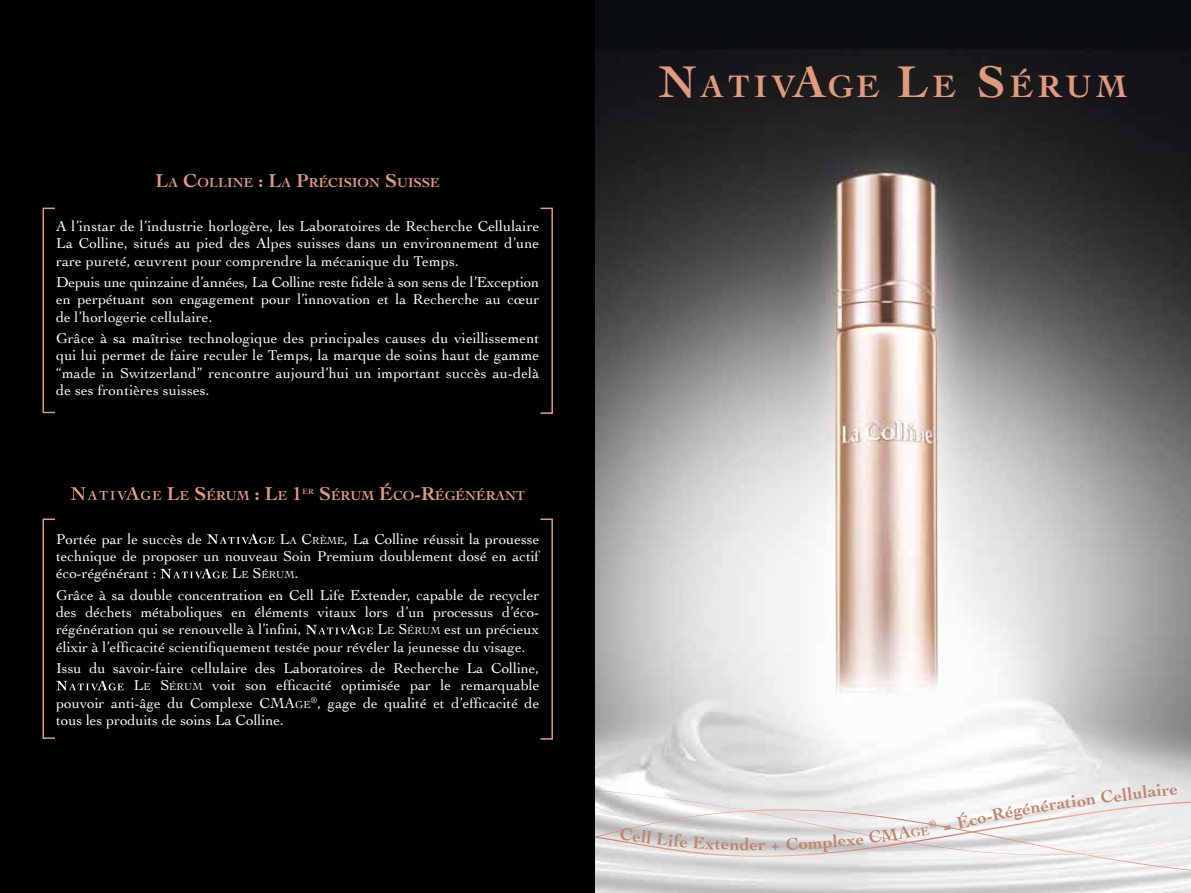
<style>
.page{position:relative;width:1191px;height:893px;background:#fff}
.page>*{position:absolute;margin:0;border:0;box-sizing:border-box;transform-origin:0 0}
.t1{font:700 32.55px "Cochin";letter-spacing:.145em;color:#e29a7e}
.t2{font:700 17.7px "Cochin";color:#c0836c}
.t3{font:15px/17.2px "Cochin";color:#fff;text-align:justify}
.t4{font:700 13.65px "Cochin";color:#e29a7e}
.t5{font:10.5px "Cochin";color:#fff}
.t6{font:700 7.95px "Cochin";color:#e29a7e}
.s1{font-size:19.5px}
.s2{font-style:inherit}
.s3{font-size:10.5px}
.s4{font-size:15px}
.s5{font-size:46.5px}
</style>
<div class="page">
<div style="left:0;top:0;width:595px;height:893px;background:#000"></div>
<svg style="left:207px;top:534px;width:68px;height:10px"></svg>
<svg style="left:160px;top:569px;width:68px;height:9px"></svg>
<svg style="left:305px;top:625px;width:68px;height:9px"></svg>
<svg style="left:56px;top:681px;width:68px;height:9px"></svg>
<svg style="left:71px;top:487px;width:91px;height:13px"></svg>
<div style="left:43px;top:208px;width:13px;height:205px;border:2px solid #e29a7e"></div>
<div style="left:540px;top:208px;width:13px;height:206px;border:2px solid #e29a7e"></div>
<div style="left:43px;top:518px;width:13px;height:221px;border:2px solid #e29a7e"></div>
<div style="left:540px;top:518px;width:13px;height:222px;border:2px solid #e29a7e"></div>
<img style="left:595px;top:0;width:596px;height:893px">
<svg style="left:595px;top:790px;width:596px;height:81px"></svg>
<p class="t4" style="left:156px;top:174px;width:286px"><span class="s1">L</span>A <span class="s1">C</span>OLLINE <span class="s1">: L</span>A <span class="s1">P</span>RÉCISION <span class="s1">S</span>UISSE</p>
<p class="t3" style="left:56px;top:217px;width:485px">A l’instar de l’industrie horlogère, les Laboratoires de Recherche Cellulaire La Colline, situés au pied des Alpes suisses dans un environnement d’une rare pureté, œuvrent pour comprendre la mécanique du Temps.</p>
<p class="t3" style="left:56px;top:273px;width:485px">Depuis une quinzaine d’années, La Colline reste fidèle à son sens de l’Exception en perpétuant son engagement pour l’innovation et la Recherche au cœur de l’horlogerie cellulaire.</p>
<p class="t3" style="left:56px;top:329px;width:485px">Grâce à sa maîtrise technologique des principales causes du vieillissement qui lui permet de faire reculer le Temps, la marque de soins haut de gamme “made in Switzerland” rencontre aujourd’hui un important succès au-delà de ses frontières suisses.</p>
<p class="t4" style="left:167px;top:488px;width:137px"><span class="s1">L</span>E <span class="s1">S</span>ÉRUM <span class="s1">: L</span>E <span class="s1">1</span></p>
<p class="t6" style="left:303px;top:486px;width:13px">ER</p>
<p class="t4" style="left:319px;top:488px;width:207px"><span class="s1">S</span>ÉRUM <span class="s1">É</span>CO<span class="s1">-R</span>ÉGÉNÉRANT</p>
<p class="t3" style="left:56px;top:530px;width:147px">Portée par le succès de</p>
<p class="t3" style="left:56px;top:530px;width:485px;text-indent:223px"><span class="s2">L</span><span class="s3">A</span> <span class="s2">C</span><span class="s3">RÈME</span>, La Colline réussit la prouesse technique de proposer un nouveau Soin Premium doublement dosé en actif éco-régénérant :</p>
<p class="t5" style="left:232px;top:569px;width:68px"><span class="s4">L</span>E <span class="s4">S</span>ÉRUM<span class="s4">.</span></p>
<p class="t3" style="left:56px;top:586px;width:485px">Grâce à sa double concentration en Cell Life Extender, capable de recycler des déchets métaboliques en éléments vitaux lors d’un processus d’éco&shy;régénération qui se renouvelle à l’infini,</p>
<p class="t3" style="left:56px;top:621px;width:485px;text-indent:321px"><span class="s2">L</span><span class="s3">E</span> <span class="s2">S</span><span class="s3">ÉRUM</span> est un précieux élixir à l’efficacité scientifiquement testée pour révéler la jeunesse du visage.</p>
<p class="t3" style="left:56px;top:660px;width:485px">Issu du savoir-faire cellulaire des Laboratoires de Recherche La Colline,</p>
<p class="t3" style="left:134px;top:677px;width:407px"><span class="s2">L</span><span class="s3">E</span> <span class="s2">S</span><span class="s3">ÉRUM</span> voit son efficacité optimisée par le remarquable</p>
<p class="t3" style="left:56px;top:694px;width:485px">pouvoir anti-âge du Complexe <span class="s2">CMA</span><span class="s3">GE</span><sup>®</sup>, gage de qualité et d’efficacité de</p>
<p class="t3" style="left:56px;top:711px;width:229px">tous les produits de soins La Colline.</p>
<h1 class="t1" style="left:659px;top:67px;width:469px"><span class="s5">N</span>ATIV<span class="s5">A</span>GE <span class="s5">L</span>E <span class="s5">S</span> ÉRUM</h1>
<p class="t2" style="left:749px;top:834px;width:17px">er</p>
<p class="t2" style="left:1039px;top:796px;width:57px;rotate:-8deg">ération</p>
<p class="t2" style="left:1099px;top:787px;width:79px;rotate:-7deg">Cellulaire</p>
</div>
